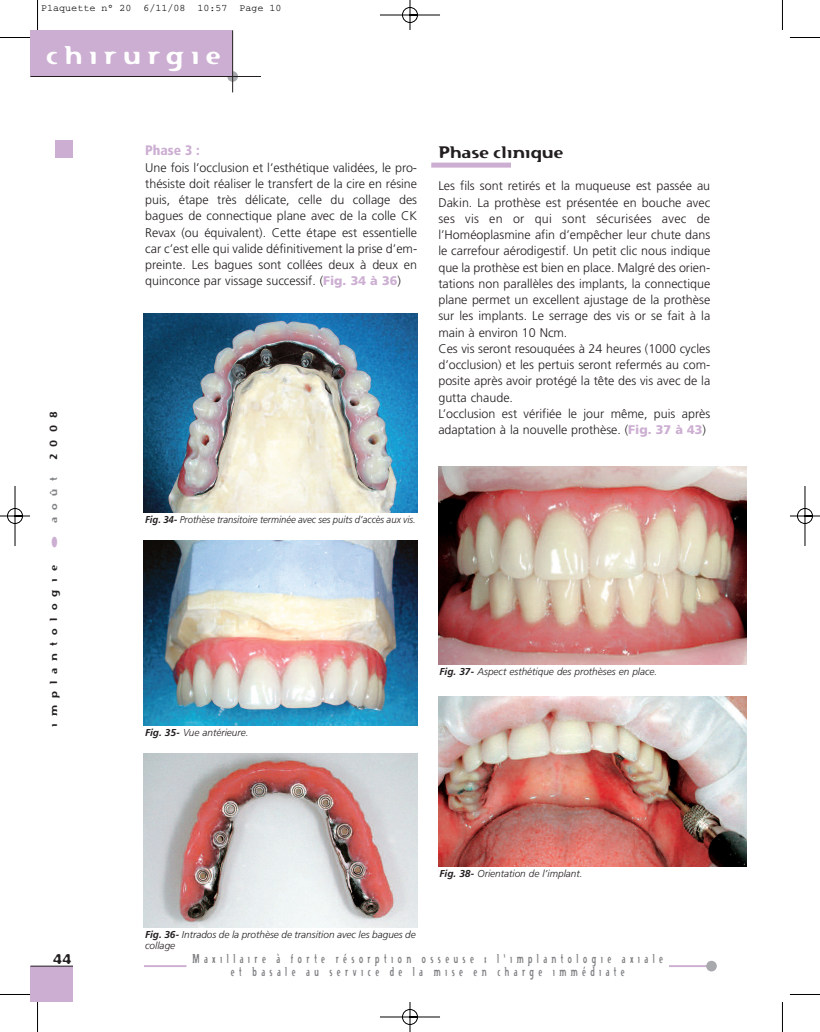
<style>
.page{position:relative;width:820px;height:1032px;background:#fff}
.page>*{position:absolute;margin:0;border:0;box-sizing:border-box;transform-origin:0 0}
.t1{font:25px "Flexure";letter-spacing:.25em;color:#fff}
.t2{font:16.25px "Flexure";color:#231f20}
.t3{font:900 condensed 13.75px "Frutiger";color:#ccaed2}
.t4{font:13.75px "Flexure";color:#231f20}
.t5{font:300 12.5px/16.2px "Frutiger";color:#231f20;text-align:justify}
.t6{font:12.5px/12.5px "Flexure";letter-spacing:.715em;color:#808285;text-align:center;scale:.5 1}
.t7{font:italic 300 10px/11.2px "Frutiger";color:#231f20}
.t8{font:italic 300 10px "Frutiger";color:#231f20;scale:.95 1}
.t9{font:10px "Courier";color:#000}
.t10{font:10px "Flexure";letter-spacing:.715em;color:#231f20}
.t11{font:10px "Flexure";color:#808285}
.s1{color:#ccaed2}
.s2{font-weight:900;color:#ccaed2}
.s3{font-weight:700}
</style>
<div class="page">
<img style="left:0;top:0;width:819px;height:1032px">
<p class="t9" style="left:41px;top:5px;width:242px">Plaquette n° 20 6/11/08 10:57 Page 10</p>
<h1 class="t1" style="left:46px;top:41px;width:176px">chirurgie</h1>
<p class="t10" style="left:48px;top:460px;width:50px;rotate:-90deg">2008</p>
<p class="t11" style="left:48px;top:548px;width:73px;rotate:-90deg"><span class="s1">●</span> août</p>
<p class="t10" style="left:48px;top:727px;width:163px;rotate:-90deg">implantologie</p>
<p class="t3" style="left:145px;top:145px;width:56px">Phase 3 :</p>
<p class="t5" style="left:145px;top:160px;width:273px">Une fois l’occlusion et l’esthétique validées, le pro&shy;thésiste doit réaliser le transfert de la cire en résine puis, étape très délicate, celle du collage des bagues de connectique plane avec de la colle CK Revax (ou équivalent). Cette étape est essentielle car c’est elle qui valide définitivement la prise d’em&shy;preinte. Les bagues sont collées deux à deux en quinconce par vissage successif. (<span class="s2">Fig. 34 à 36</span>)</p>
<h2 class="t2" style="left:438px;top:143px;width:126px">Phase clinique</h2>
<p class="t5" style="left:438px;top:179px;width:273px;text-align:left">Les fils sont retirés et la muqueuse est passée au Dakin. La prothèse est présentée en bouche avec ses vis en or qui sont sécurisées avec de l’Homéoplasmine afin d’empêcher leur chute dans le carrefour aérodigestif. Un petit clic nous indique que la prothèse est bien en place. Malgré des orien&shy;tations non parallèles des implants, la connectique plane permet un excellent ajustage de la prothèse sur les implants. Le serrage des vis or se fait à la main à environ 10 Ncm.<br>Ces vis seront resouquées à 24 heures (1000 cycles d’occlusion) et les pertuis seront refermés au com&shy;posite après avoir protégé la tête des vis avec de la gutta chaude.<br>L’occlusion est vérifiée le jour même, puis après adaptation à la nouvelle prothèse. (<span class="s2">Fig. 37 à 43</span>)</p>
<p class="t8" style="left:145px;top:515px;width:286px"><span class="s3">Fig. 34-</span> Prothèse transitoire terminée avec ses puits d’accès aux vis.</p>
<p class="t7" style="left:145px;top:727px;width:105px"><span class="s3">Fig. 35-</span> Vue antérieure.</p>
<p class="t7" style="left:439px;top:667px;width:219px"><span class="s3">Fig. 37-</span> Aspect esthétique des prothèses en place.</p>
<p class="t7" style="left:145px;top:929px;width:272px"><span class="s3">Fig. 36-</span> Intrados de la prothèse de transition avec les bagues de collage</p>
<p class="t7" style="left:439px;top:869px;width:144px"><span class="s3">Fig. 38-</span> Orientation de l’implant.</p>
<p class="t4" style="left:53px;top:951px;width:21px">44</p>
<p class="t6" style="left:192px;top:952px;width:941px">Maxillaire à forte résorption osseuse : l’implantologie axiale et basale au service de la mise en charge immédiate</p>
</div>
